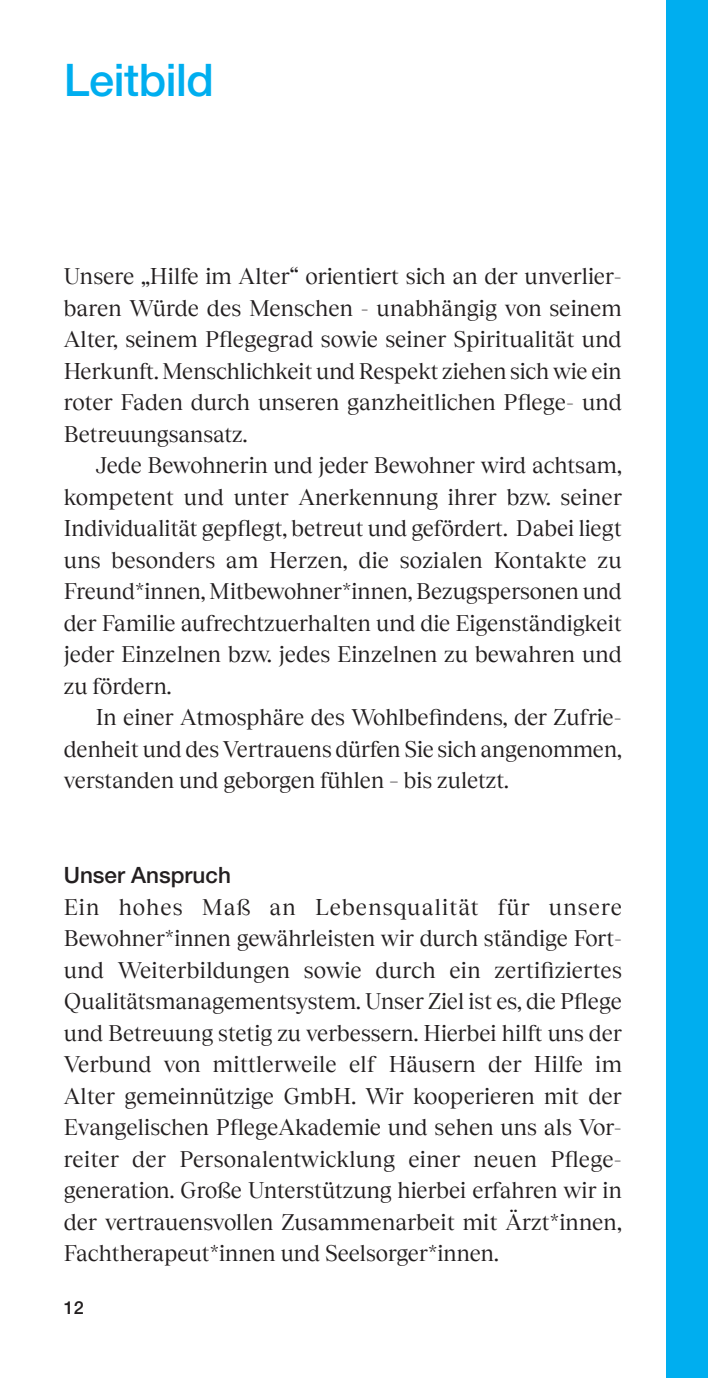
<style>
.page{position:relative;width:708px;height:1378px;background:#fff}
.page>*{position:absolute;margin:0;border:0;box-sizing:border-box;transform-origin:0 0}
.t1{font:500 45px "Helvetica Neue LT Pro";letter-spacing:-.01em;color:#00aeef}
.t2{font:22.5px/31.5px "Tobias";color:#231f20;text-align:justify}
.t3{font:500 22.5px "Helvetica Neue LT Pro";color:#231f20}
.t4{font:500 18px "Helvetica Neue LT Pro";color:#231f20}
</style>
<div class="page">
<div style="left:666px;top:0;width:42px;height:1378px;background:#00aeef"></div>
<h1 class="t1" style="left:64px;top:53px;width:152px">Leitbild</h1>
<p class="t2" style="left:64px;top:259px;width:560px">Unsere „Hilfe im Alter“ orientiert sich an der unverlier&shy;baren Würde des Menschen - unabhängig von seinem Alter, seinem Pflegegrad sowie seiner Spiritualität und Herkunft. Menschlichkeit und Respekt ziehen sich wie ein roter Faden durch unseren ganzheitlichen Pflege- und Betreuungsansatz.</p>
<p class="t2" style="left:64px;top:448px;width:560px;text-indent:32px">Jede Bewohnerin und jeder Bewohner wird achtsam, kompetent und unter Anerkennung ihrer bzw. seiner Individualität gepflegt, betreut und gefördert. Dabei liegt uns besonders am Herzen, die sozialen Kontakte zu Freund*innen, Mitbewohner*innen, Bezugspersonen und der Familie aufrechtzuerhalten und die Eigenständigkeit jeder Einzelnen bzw. jedes Einzelnen zu bewahren und zu fördern.</p>
<p class="t2" style="left:64px;top:700px;width:560px;text-indent:32px">In einer Atmosphäre des Wohlbefindens, der Zufrie&shy;denheit und des Vertrauens dürfen Sie sich angenommen, verstanden und geborgen fühlen – bis zuletzt.</p>
<p class="t3" style="left:64px;top:861px;width:169px">Unser Anspruch</p>
<p class="t2" style="left:64px;top:889px;width:560px">Ein hohes Maß an Lebensqualität für unsere Bewohner*innen gewährleisten wir durch ständige Fort&shy;und Weiterbildungen sowie durch ein zertifiziertes Qualitätsmanagementsystem. Unser Ziel ist es, die Pflege und Betreuung stetig zu verbessern. Hierbei hilft uns der Verbund von mittlerweile elf Häusern der Hilfe im Alter gemeinnützige GmbH. Wir kooperieren mit der Evangelischen PflegeAkademie und sehen uns als Vor&shy;reiter der Personalentwicklung einer neuen Pflege&shy;generation. Große Unterstützung hierbei erfahren wir in der vertrauensvollen Zusammenarbeit mit Ärzt*innen, Fachtherapeut*innen und Seelsorger*innen.</p>
<p class="t4" style="left:64px;top:1297px;width:22px">12</p>
</div>
